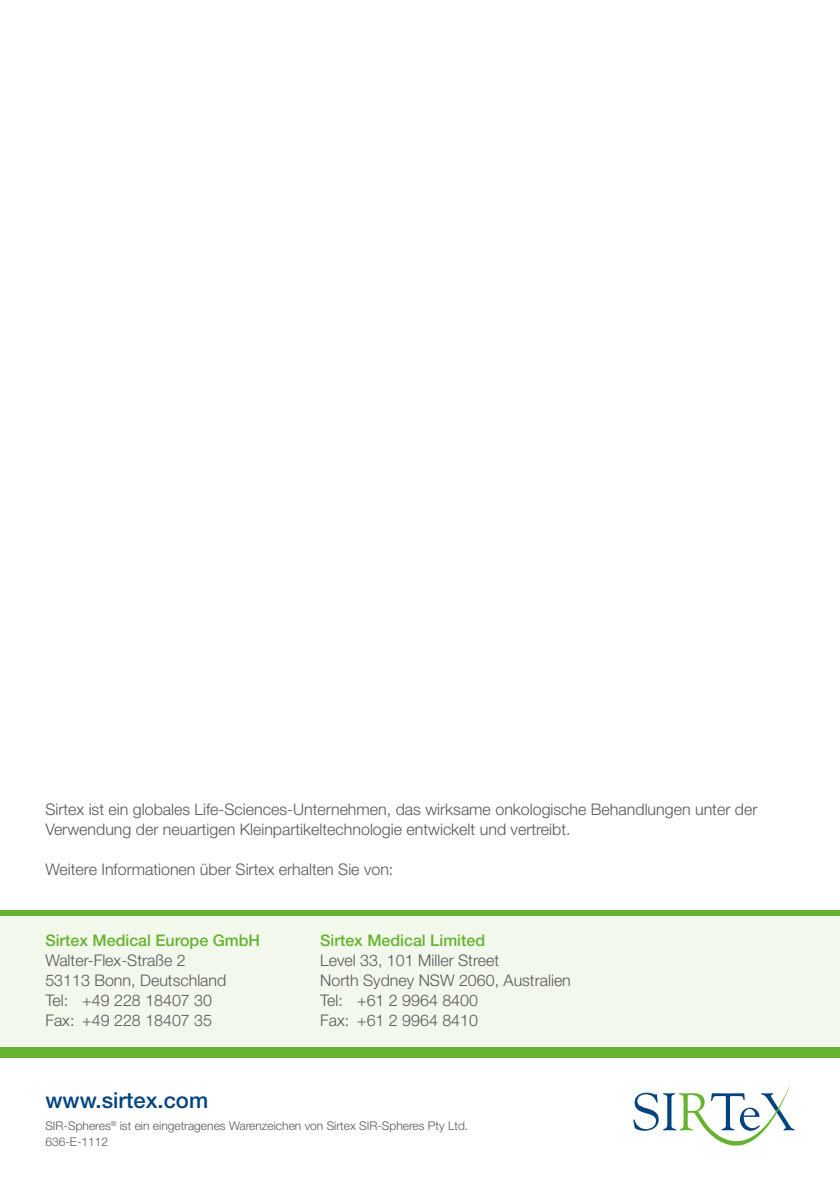
<style>
.page{position:relative;width:840px;height:1191px;background:#fff}
.page>*{position:absolute;margin:0;border:0;box-sizing:border-box;transform-origin:0 0}
.t1{font:500 22px "Helvetica Neue";color:#004380}
.t2{font:300 16px/20px "Helvetica Neue";color:#575756}
.t3{font:500 16px "Helvetica Neue";color:#65b32e}
.t4{font:300 12px/16px "Helvetica Neue";color:#575756}
</style>
<div class="page">
<div style="left:0;top:915px;width:839px;height:137px;background:#f3f8ed"></div>
<div style="left:0;top:910px;width:839px;height:5px;background:#65b32e"></div>
<svg style="left:633px;top:1085px;width:161px;height:61px"></svg>
<div style="left:0;top:1046px;width:839px;height:11px;background:#65b32e"></div>
<p class="t2" style="left:45px;top:799px;width:713px">Sirtex ist ein globales Life-Sciences-Unternehmen, das wirksame onkologische Behandlungen unter der<br>Verwendung der neuartigen Kleinpartikeltechnologie entwickelt und vertreibt.</p>
<p class="t2" style="left:45px;top:859px;width:349px">Weitere Informationen über Sirtex erhalten Sie von:</p>
<p class="t3" style="left:45px;top:931px;width:216px">Sirtex Medical Europe GmbH</p>
<p class="t2" style="left:45px;top:950px;width:182px">Walter-Flex-Straße 2<br>53113 Bonn, Deutschland<br>Tel: +49 228 18407 30<br>Fax: +49 228 18407 35</p>
<h1 class="t1" style="left:45px;top:1087px;width:164px">www.sirtex.com</h1>
<p class="t3" style="left:320px;top:931px;width:166px">Sirtex Medical Limited</p>
<p class="t2" style="left:320px;top:950px;width:252px">Level 33, 101 Miller Street<br>North Sydney NSW 2060, Australien<br>Tel: +61 2 9964 8400<br>Fax: +61 2 9964 8410</p>
<p class="t4" style="left:45px;top:1117px;width:424px">SIR-Spheres<sup>®</sup> ist ein eingetragenes Warenzeichen von Sirtex SIR-Spheres Pty Ltd.<br>636-E-1112</p>
</div>
